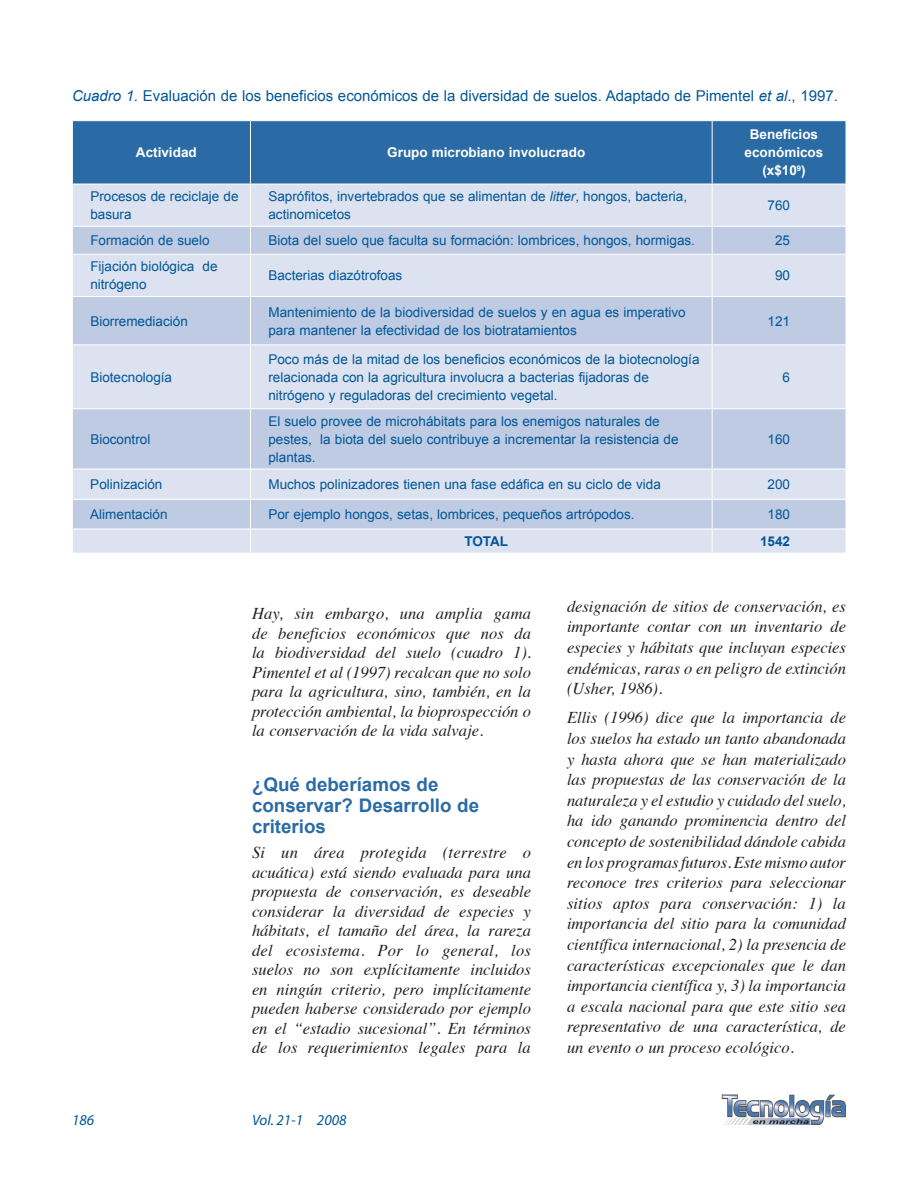
<style>
.page{position:relative;width:918px;height:1188px;background:#fff}
.page>*{position:absolute;margin:0;border:0;box-sizing:border-box;transform-origin:0 0}
.t1{font:700 18.75px/21px "Arial";color:#2a6ba6}
.t2{font:italic 16.5px/20.5px "Times";color:#231f20;text-align:justify}
.t3{font:15px "Arial";color:#005697}
.t4{font:italic 15px "Myriad Pro";color:#005697}
.t5{font:13.5px/18px "Arial";color:#005697}
.t6{font:700 13.5px/18px "Arial";color:#fff;text-align:center}
.t7{font:700 13.5px "Arial";color:#005697}
.s1{font-style:italic}
</style>
<div class="page">
<svg style="left:722px;top:1095px;width:124px;height:30px"></svg>
<div style="left:73px;top:121px;width:773px;height:63px;background:#2a6ba6"></div>
<div style="left:73px;top:185px;width:773px;height:368px;background:#dce2ef"></div>
<svg style="left:73px;top:227px;width:773px;height:302px;background:#cbd5e8"></svg>
<hr style="left:250px;top:121px;width:1px;height:63px;background:#fff">
<hr style="left:712px;top:121px;width:1px;height:63px;background:#fff">
<hr style="left:250px;top:184px;width:1px;height:42px;background:#fff">
<hr style="left:712px;top:184px;width:1px;height:42px;background:#fff">
<hr style="left:72px;top:226px;width:178px;height:1px;background:#fff">
<hr style="left:250px;top:226px;width:462px;height:1px;background:#fff">
<svg style="left:250px;top:227px;width:1px;height:27px"></svg>
<hr style="left:712px;top:226px;width:134px;height:1px;background:#fff">
<svg style="left:712px;top:227px;width:1px;height:27px"></svg>
<hr style="left:72px;top:254px;width:178px;height:1px;background:#fff">
<hr style="left:250px;top:254px;width:462px;height:1px;background:#fff">
<hr style="left:250px;top:255px;width:1px;height:41px;background:#fff">
<hr style="left:712px;top:254px;width:134px;height:1px;background:#fff">
<hr style="left:712px;top:255px;width:1px;height:41px;background:#fff">
<hr style="left:72px;top:296px;width:178px;height:1px;background:#fff">
<hr style="left:250px;top:296px;width:462px;height:1px;background:#fff">
<hr style="left:250px;top:297px;width:1px;height:48px;background:#fff">
<hr style="left:712px;top:296px;width:134px;height:1px;background:#fff">
<hr style="left:712px;top:297px;width:1px;height:48px;background:#fff">
<hr style="left:72px;top:345px;width:178px;height:1px;background:#fff">
<hr style="left:250px;top:345px;width:462px;height:1px;background:#fff">
<hr style="left:250px;top:345px;width:1px;height:63px;background:#fff">
<hr style="left:712px;top:345px;width:134px;height:1px;background:#fff">
<hr style="left:712px;top:345px;width:1px;height:63px;background:#fff">
<hr style="left:72px;top:408px;width:178px;height:1px;background:#fff">
<hr style="left:250px;top:408px;width:462px;height:1px;background:#fff">
<hr style="left:250px;top:409px;width:1px;height:60px;background:#fff">
<hr style="left:712px;top:408px;width:134px;height:1px;background:#fff">
<hr style="left:712px;top:409px;width:1px;height:60px;background:#fff">
<hr style="left:72px;top:469px;width:178px;height:1px;background:#fff">
<hr style="left:250px;top:469px;width:462px;height:1px;background:#fff">
<hr style="left:250px;top:469px;width:1px;height:30px;background:#fff">
<hr style="left:712px;top:469px;width:134px;height:1px;background:#fff">
<hr style="left:712px;top:469px;width:1px;height:30px;background:#fff">
<hr style="left:72px;top:499px;width:178px;height:1px;background:#fff">
<hr style="left:250px;top:499px;width:462px;height:1px;background:#fff">
<hr style="left:712px;top:499px;width:134px;height:1px;background:#fff">
<hr style="left:72px;top:529px;width:178px;height:1px;background:#fff">
<hr style="left:250px;top:529px;width:462px;height:1px;background:#fff">
<svg style="left:250px;top:500px;width:1px;height:53px"></svg>
<hr style="left:712px;top:529px;width:134px;height:1px;background:#fff">
<svg style="left:712px;top:500px;width:1px;height:53px"></svg>
<p class="t3" style="left:72px;top:86px;width:767px"><span class="s1">Cuadro 1.</span> Evaluación de los beneficios económicos de la diversidad de suelos. Adaptado de Pimentel <span class="s1">et al</span>., 1997.</p>
<p class="t6" style="left:136px;top:144px;width:62px">Actividad</p>
<p class="t6" style="left:387px;top:144px;width:200px">Grupo microbiano involucrado</p>
<p class="t6" style="left:745px;top:126px;width:80px">Beneficios económicos (x$10<sup>9</sup>)</p>
<p class="t5" style="left:90px;top:187px;width:150px">Procesos de reciclaje de basura</p>
<p class="t5" style="left:268px;top:187px;width:420px">Saprófitos, invertebrados que se alimentan de <span class="s1">litter</span>, hongos, bacteria, actinomicetos</p>
<p class="t5" style="left:768px;top:196px;width:24px">760</p>
<p class="t5" style="left:90px;top:232px;width:121px">Formación de suelo</p>
<p class="t5" style="left:268px;top:232px;width:428px">Biota del suelo que faculta su formación: lombrices, hongos, hormigas.</p>
<p class="t5" style="left:775px;top:232px;width:17px">25</p>
<p class="t5" style="left:90px;top:258px;width:129px">Fijación biológica de nitrógeno</p>
<p class="t5" style="left:268px;top:267px;width:135px">Bacterias diazótrofoas</p>
<p class="t5" style="left:775px;top:267px;width:17px">90</p>
<p class="t5" style="left:90px;top:312px;width:99px">Biorremediación</p>
<p class="t5" style="left:268px;top:303px;width:419px">Mantenimiento de la biodiversidad de suelos y en agua es imperativo para mantener la efectividad de los biotratamientos</p>
<p class="t5" style="left:768px;top:312px;width:24px">121</p>
<p class="t5" style="left:90px;top:368px;width:83px">Biotecnología</p>
<p class="t5" style="left:268px;top:350px;width:433px">Poco más de la mitad de los beneficios económicos de la biotecnología relacionada con la agricultura involucra a bacterias fijadoras de nitrógeno y reguladoras del crecimiento vegetal.</p>
<p class="t5" style="left:783px;top:368px;width:9px">6</p>
<p class="t5" style="left:90px;top:430px;width:62px">Biocontrol</p>
<p class="t5" style="left:268px;top:412px;width:412px">El suelo provee de microhábitats para los enemigos naturales de pestes, la biota del suelo contribuye a incrementar la resistencia de plantas.</p>
<p class="t5" style="left:768px;top:430px;width:24px">160</p>
<p class="t5" style="left:90px;top:475px;width:74px">Polinización</p>
<p class="t5" style="left:268px;top:475px;width:394px">Muchos polinizadores tienen una fase edáfica en su ciclo de vida</p>
<p class="t5" style="left:768px;top:475px;width:24px">200</p>
<p class="t5" style="left:90px;top:505px;width:79px">Alimentación</p>
<p class="t5" style="left:268px;top:505px;width:368px">Por ejemplo hongos, setas, lombrices, pequeños artrópodos.</p>
<p class="t5" style="left:768px;top:505px;width:24px">180</p>
<p class="t7" style="left:464px;top:532px;width:45px">TOTAL</p>
<p class="t7" style="left:760px;top:532px;width:32px">1542</p>
<p class="t2" style="left:252px;top:603px;width:281px;line-height:19.5px">Hay, sin embargo, una amplia gama de beneficios económicos que nos da la biodiversidad del suelo (cuadro 1).<br>Pimentel et al (1997) recalcan que no solo para la agricultura, sino, también, en la protección ambiental, la bioprospección o la conservación de la vida salvaje.</p>
<p class="t1" style="left:252px;top:775px;width:229px">¿Qué deberíamos de conservar? Desarrollo de criterios</p>
<p class="t2" style="left:252px;top:842px;width:281px;line-height:19.5px">Si un área protegida (terrestre o acuática) está siendo evaluada para una propuesta de conservación, es deseable considerar la diversidad de especies y hábitats, el tamaño del área, la rareza del ecosistema. Por lo general, los suelos no son explícitamente incluidos en ningún criterio, pero implícitamente pueden haberse considerado por ejemplo en el “estadio sucesional”. En términos de los requerimientos legales para la</p>
<p class="t4" style="left:72px;top:1111px;width:24px">186</p>
<p class="t4" style="left:252px;top:1111px;width:96px">Vol. 21-1 2008</p>
<p class="t2" style="left:567px;top:595px;width:281px">designación de sitios de conservación, es importante contar con un inventario de especies y hábitats que incluyan especies endémicas, raras o en peligro de extinción (Usher, 1986).</p>
<p class="t2" style="left:567px;top:707px;width:281px">Ellis (1996) dice que la importancia de los suelos ha estado un tanto abandonada y hasta ahora que se han materializado las propuestas de las conservación de la naturaleza y el estudio y cuidado del suelo, ha ido ganando prominencia dentro del concepto de sostenibilidad dándole cabida en los programas futuros. Este mismo autor reconoce tres criterios para seleccionar sitios aptos para conservación: 1) la importancia del sitio para la comunidad científica internacional, 2) la presencia de características excepcionales que le dan importancia científica y, 3) la importancia a escala nacional para que este sitio sea representativo de una característica, de un evento o un proceso ecológico.</p>
</div>
